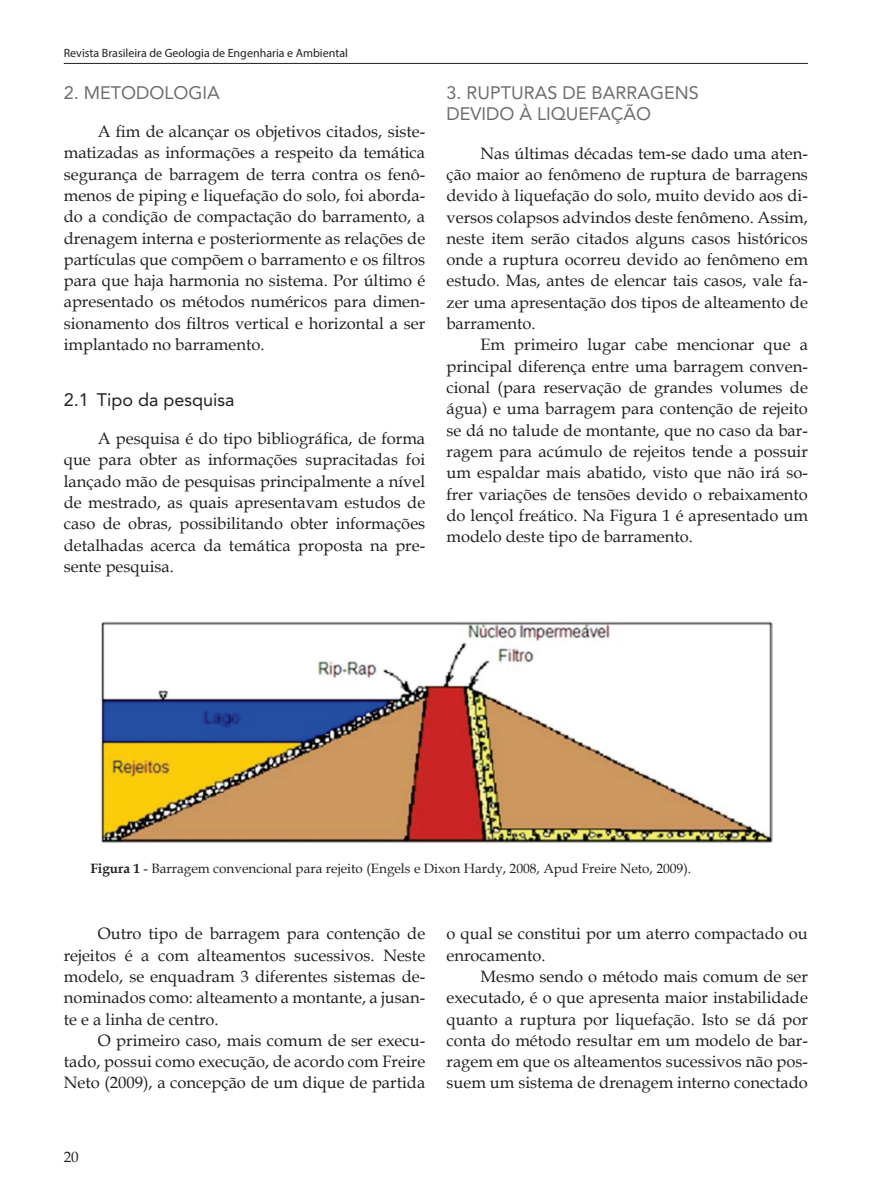
<style>
.page{position:relative;width:893px;height:1191px;background:#fff}
.page>*{position:absolute;margin:0;border:0;box-sizing:border-box;transform-origin:0 0}
.t1{font:18px/21.6px "Avenir LT Std";color:#6c6d70}
.t2{font:18px "Avenir LT Std";color:#231f20}
.t3{font:16.5px/21.3px "Book Antiqua";color:#231f20;text-align:justify}
.t4{font:15px "Book Antiqua";color:#231f20}
.t5{font:13.5px "Book Antiqua";color:#231f20}
.t6{font:12px "Myriad Pro";color:#231f20}
.s1{font-weight:700}
</style>
<div class="page">
<hr style="left:64px;top:63px;width:744px;height:1px;background:#231f20">
<img style="left:100px;top:621px;width:672px;height:222px">
<p class="t6" style="left:64px;top:46px;width:286px">Revista Brasileira de Geologia de Engenharia e Ambiental</p>
<p class="t1" style="left:64px;top:82px;width:158px">2. METODOLOGIA</p>
<p class="t3" style="left:64px;top:120px;width:363px;text-indent:34px">A fim de alcançar os objetivos citados, siste&shy;matizadas as informações a respeito da temática segurança de barragem de terra contra os fenô&shy;menos de piping e liquefação do solo, foi aborda&shy;do a condição de compactação do barramento, a drenagem interna e posteriormente as relações de partículas que compõem o barramento e os filtros para que haja harmonia no sistema. Por último é apresentado os métodos numéricos para dimen&shy;sionamento dos filtros vertical e horizontal a ser implantado no barramento.</p>
<p class="t2" style="left:64px;top:389px;width:172px">2.1 Tipo da pesquisa</p>
<p class="t3" style="left:64px;top:427px;width:363px;text-indent:34px">A pesquisa é do tipo bibliográfica, de forma que para obter as informações supracitadas foi lançado mão de pesquisas principalmente a nível de mestrado, as quais apresentavam estudos de caso de obras, possibilitando obter informações detalhadas acerca da temática proposta na pre&shy;sente pesquisa.</p>
<p class="t1" style="left:446px;top:82px;width:254px">3. RUPTURAS DE BARRAGENS<br>DEVIDO À LIQUEFAÇÃO</p>
<p class="t3" style="left:446px;top:142px;width:363px;text-indent:34px">Nas últimas décadas tem-se dado uma aten&shy;ção maior ao fenômeno de ruptura de barragens devido à liquefação do solo, muito devido aos di&shy;versos colapsos advindos deste fenômeno. Assim, neste item serão citados alguns casos históricos onde a ruptura ocorreu devido ao fenômeno em estudo. Mas, antes de elencar tais casos, vale fa&shy;zer uma apresentação dos tipos de alteamento de barramento.</p>
<p class="t3" style="left:446px;top:334px;width:363px;text-indent:34px">Em primeiro lugar cabe mencionar que a principal diferença entre uma barragem conven&shy;cional (para reservação de grandes volumes de água) e uma barragem para contenção de rejeito se dá no talude de montante, que no caso da bar&shy;ragem para acúmulo de rejeitos tende a possuir um espaldar mais abatido, visto que não irá so&shy;frer variações de tensões devido o rebaixamento do lençol freático. Na Figura 1 é apresentado um modelo deste tipo de barramento.</p>
<p class="t5" style="left:90px;top:858px;width:602px"><span class="s1">Figura 1</span> - Barragem convencional para rejeito (Engels e Dixon Hardy, 2008, Apud Freire Neto, 2009).</p>
<p class="t3" style="left:64px;top:922px;width:363px;text-indent:34px">Outro tipo de barragem para contenção de rejeitos é a com alteamentos sucessivos. Neste modelo, se enquadram 3 diferentes sistemas de&shy;nominados como: alteamento a montante, a jusan&shy;te e a linha de centro.</p>
<p class="t3" style="left:64px;top:1029px;width:363px;text-indent:34px">O primeiro caso, mais comum de ser execu&shy;tado, possui como execução, de acordo com Freire Neto (2009), a concepção de um dique de partida</p>
<p class="t3" style="left:446px;top:922px;width:363px">o qual se constitui por um aterro compactado ou enrocamento.</p>
<p class="t3" style="left:446px;top:965px;width:363px;text-indent:34px">Mesmo sendo o método mais comum de ser executado, é o que apresenta maior instabilidade quanto a ruptura por liquefação. Isto se dá por conta do método resultar em um modelo de bar&shy;ragem em que os alteamentos sucessivos não pos&shy;suem um sistema de drenagem interno conectado</p>
<p class="t4" style="left:64px;top:1146px;width:16px">20</p>
</div>
